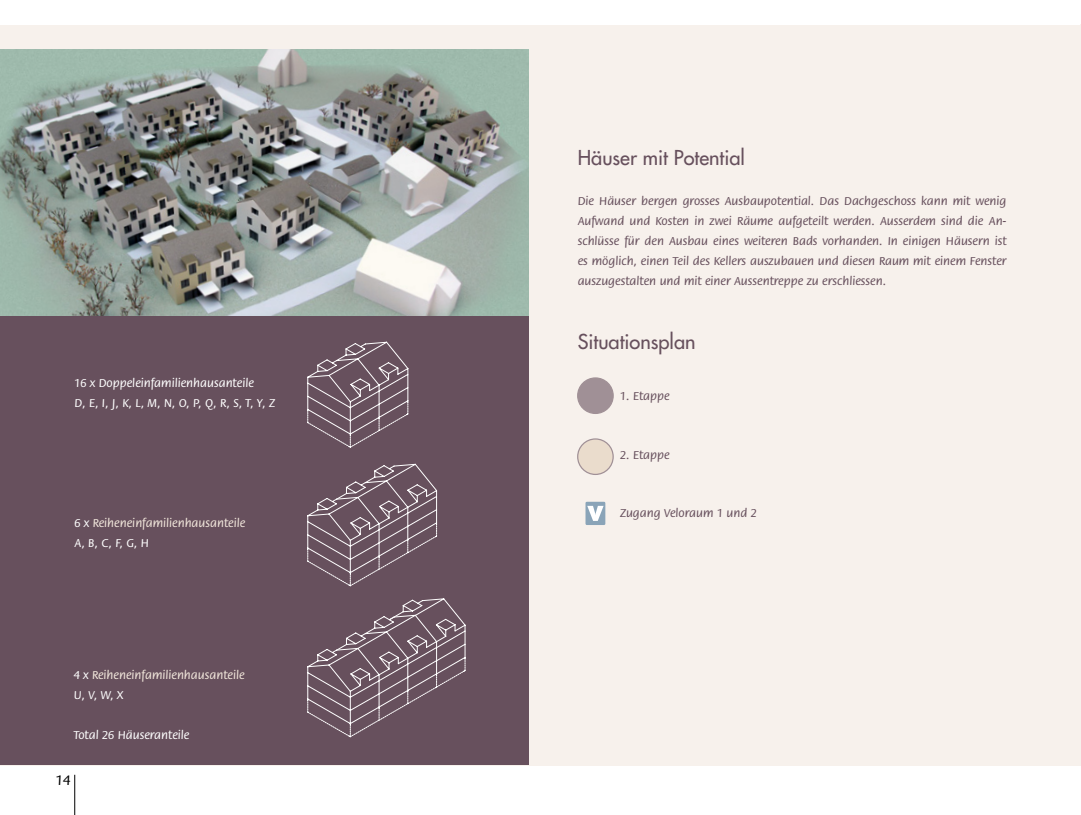
<style>
.page{position:relative;width:1081px;height:815px;background:#fff}
.page>*{position:absolute;margin:0;border:0;box-sizing:border-box;transform-origin:0 0}
.t1{font:20px "Futura";color:#67505d}
.t2{font:500 15px "Flora";color:#000}
.t3{font:500 12.5px/20px "Flora";color:#67505d;text-align:justify}
.t4{font:500 12.5px/20px "Flora";color:#fff}
.t5{font:500 12.5px/20px "Flora";color:#f1e6db}
.s1{color:#fff}
</style>
<div class="page">
<hr style="left:74px;top:775px;width:1px;height:40px;background:#000">
<div style="left:0;top:25px;width:1081px;height:740px;background:#f7f1ec"></div>
<div style="left:0;top:50px;width:528px;height:715px;background:#67505d"></div>
<svg style="left:307px;top:341px;width:102px;height:107px"></svg>
<svg style="left:307px;top:598px;width:159px;height:140px"></svg>
<svg style="left:307px;top:463px;width:130px;height:124px"></svg>
<div style="left:578px;top:378px;width:35px;height:35px;background:#a09096;border-radius:50%"></div>
<div style="left:577px;top:377px;width:37px;height:37px;border:1px solid #67505d;border-radius:50%"></div>
<svg style="left:578px;top:439px;width:35px;height:35px"></svg>
<div style="left:577px;top:438px;width:37px;height:37px;border:1px solid #67505d;border-radius:50%"></div>
<img style="left:0;top:50px;width:528px;height:265px">
<div style="left:585px;top:502px;width:20px;height:23px;background:#8aa4b8"></div>
<svg style="left:587px;top:506px;width:16px;height:15px"></svg>
<p class="t4" style="left:74px;top:373px;width:202px">16 x Doppeleinfamilienhausanteile<br>D, E, I, J, K, L, M, N, O, P, Q, R, S, T, Y, Z</p>
<p class="t5" style="left:74px;top:513px;width:172px"><span class="s1">6 x</span> Reiheneinfamilienhausanteile<br><span class="s1">A, B, C, F, G, H</span></p>
<p class="t5" style="left:74px;top:665px;width:172px"><span class="s1">4 x</span> Reiheneinfamilienhausanteile<br><span class="s1">U, V, W, X</span></p>
<p class="t4" style="left:74px;top:725px;width:117px">Total 26 Häuseranteile</p>
<p class="t2" style="left:56px;top:772px;width:16px">14</p>
<h1 class="t1" style="left:578px;top:144px;width:169px">Häuser mit Potential</h1>
<p class="t3" style="left:578px;top:191px;width:430px">Die Häuser bergen grosses Ausbaupotential. Das Dachgeschoss kann mit wenig Aufwand und Kosten in zwei Räume aufgeteilt werden. Ausserdem sind die An&shy;schlüsse für den Ausbau eines weiteren Bads vorhanden. In einigen Häusern ist es möglich, einen Teil des Kellers auszubauen und diesen Raum mit einem Fenster auszugestalten und mit einer Aussentreppe zu erschliessen.</p>
<h1 class="t1" style="left:578px;top:329px;width:119px">Situationsplan</h1>
<p class="t3" style="left:620px;top:386px;width:51px">1. Etappe</p>
<p class="t3" style="left:620px;top:445px;width:51px">2. Etappe</p>
<p class="t3" style="left:620px;top:504px;width:138px">Zugang Veloraum 1 und 2</p>
</div>
